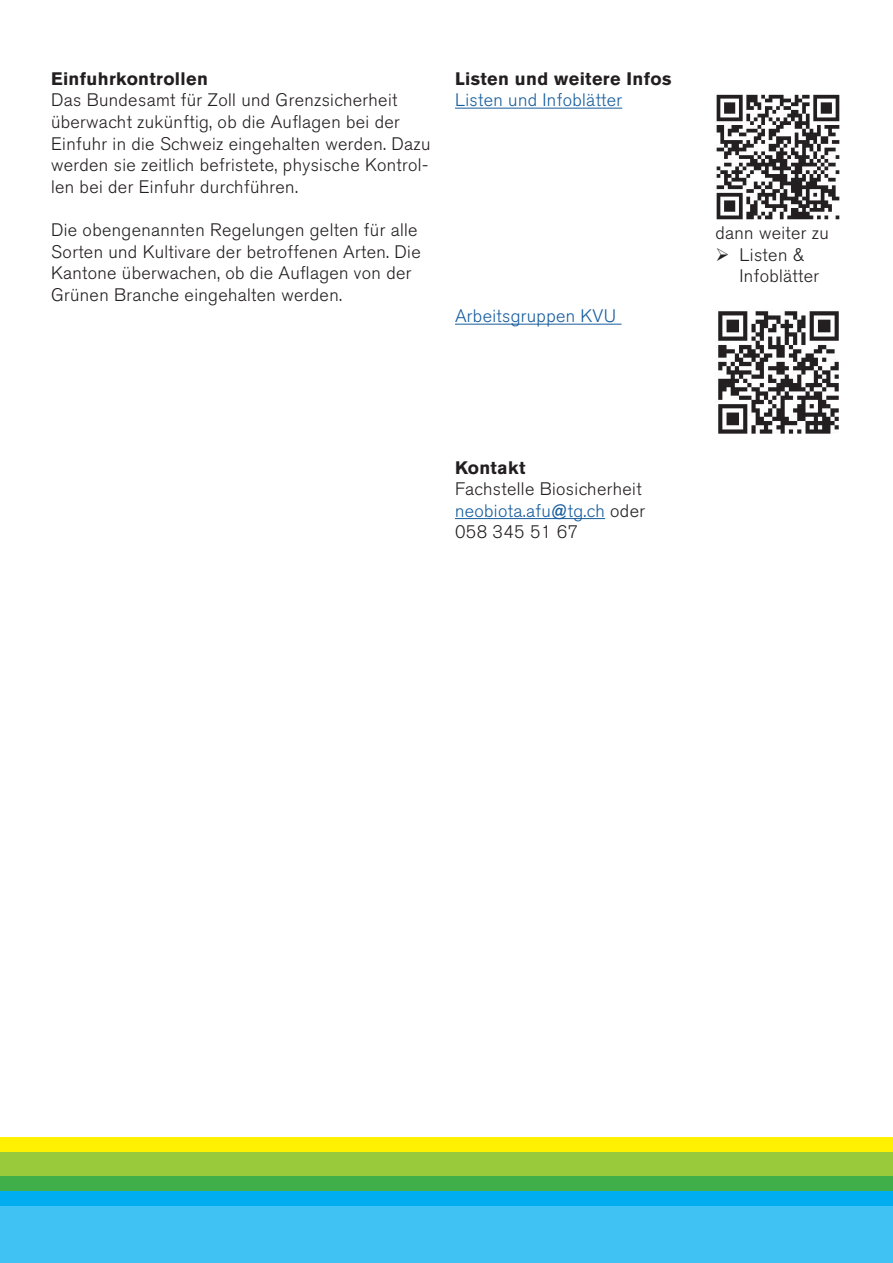
<style>
.page{position:relative;width:893px;height:1263px;background:#fff}
.page>*{position:absolute;margin:0;border:0;box-sizing:border-box;transform-origin:0 0}
.t1{font:300 18px/21.6px "Akzidenz Grotesk BQ";letter-spacing:.02em;color:#231f20}
.t2{font:700 18px "Akzidenz Grotesk BQ";letter-spacing:.02em;color:#231f20}
.t3{font:300 18px "Akzidenz Grotesk BQ";letter-spacing:.02em;color:#175d9e}
.s1{color:#175d9e}
.s2{font-weight:500;color:#175d9e}
</style>
<div class="page">
<div style="left:0;top:1205px;width:893px;height:58px;background:#40c2f3"></div>
<div style="left:0;top:1137px;width:893px;height:15px;background:#fff101"></div>
<div style="left:0;top:1176px;width:893px;height:14px;background:#40ae49"></div>
<div style="left:0;top:1152px;width:893px;height:24px;background:#99ca3b"></div>
<div style="left:0;top:1190px;width:893px;height:15px;background:#00aeef"></div>
<hr style="left:455px;top:108px;width:167px;height:1px;background:#175d9e">
<hr style="left:455px;top:324px;width:167px;height:1px;background:#175d9e">
<hr style="left:455px;top:518px;width:150px;height:1px;background:#175d9e">
<img style="left:716px;top:94px;width:124px;height:126px">
<img style="left:718px;top:311px;width:121px;height:123px">
<p class="t2" style="left:51px;top:68px;width:158px">Einfuhrkontrollen</p>
<p class="t1" style="left:51px;top:90px;width:381px">Das Bundesamt für Zoll und Grenzsicherheit überwacht zukünftig, ob die Auflagen bei der Einfuhr in die Schweiz eingehalten werden. Dazu werden sie zeitlich befristete, physische Kontrol&shy;len bei der Einfuhr durchführen.</p>
<p class="t1" style="left:51px;top:219px;width:371px">Die obengenannten Regelungen gelten für alle Sorten und Kultivare der betroffenen Arten. Die Kantone überwachen, ob die Auflagen von der Grünen Branche eingehalten werden.</p>
<p class="t2" style="left:455px;top:68px;width:218px">Listen und weitere Infos</p>
<p class="t3" style="left:455px;top:90px;width:169px">Listen und Infoblätter</p>
<p class="t3" style="left:455px;top:306px;width:163px">Arbeitsgruppen KVU</p>
<p class="t1" style="left:715px;top:223px;width:115px">dann weiter zu</p>
<p class="t1" style="left:739px;top:244px;width:81px;text-indent:-24px">➢ Listen &amp;<br>Infoblätter</p>
<p class="t2" style="left:455px;top:457px;width:72px">Kontakt</p>
<p class="t1" style="left:455px;top:478px;width:192px">Fachstelle Biosicherheit <span class="s1">neobiota.afu</span><span class="s2">@</span><span class="s1">tg.ch</span> oder<br>058 345 51 67</p>
</div>
